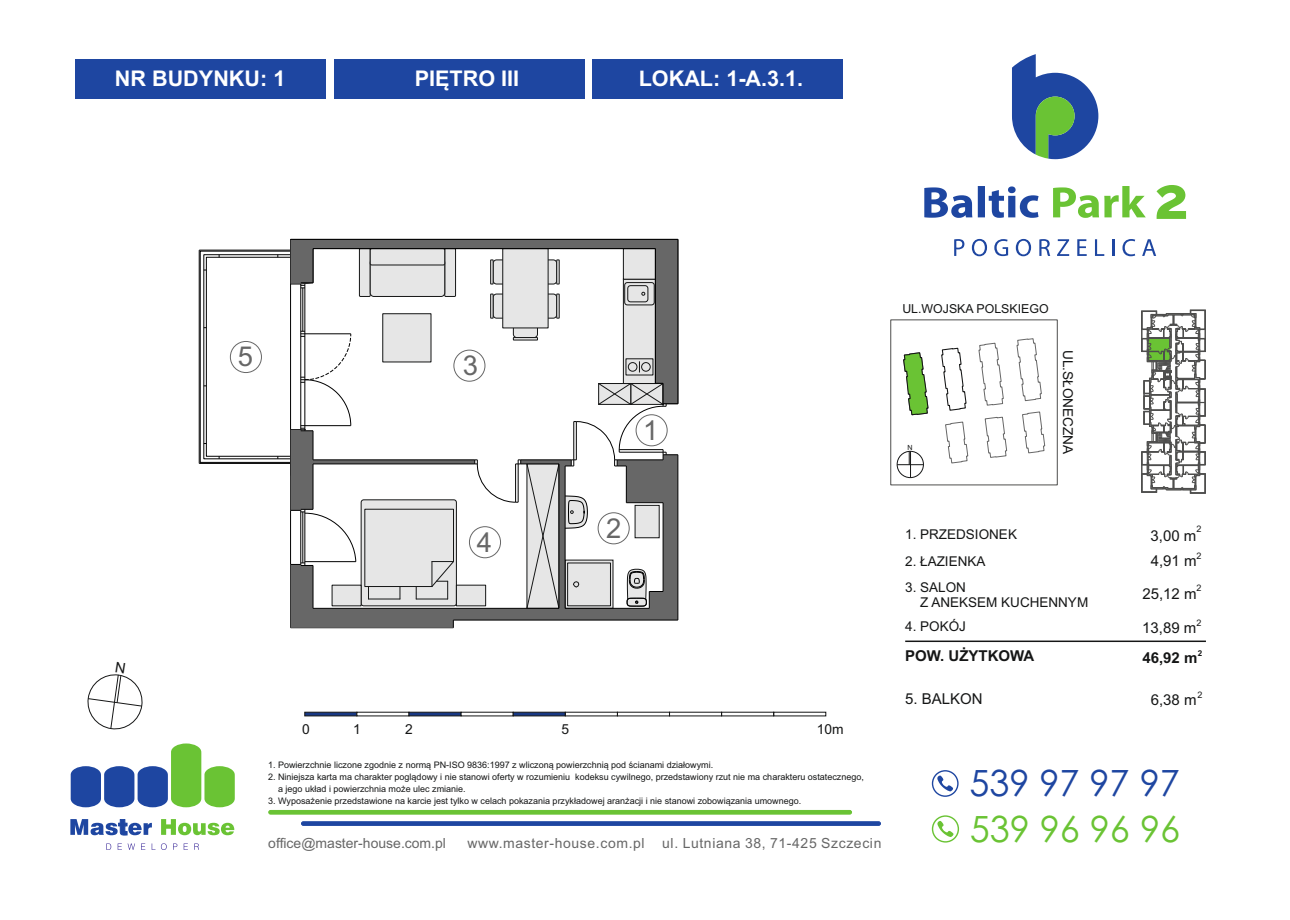
<style>
.page{position:relative;width:1290px;height:920px;background:#fff}
.page>*{position:absolute;margin:0;border:0;box-sizing:border-box;transform-origin:0 0}
.t1{font:36.15px "Century Gothic";color:#1e46a1}
.t2{font:36.15px "Century Gothic";color:#6ac334}
.t3{font:27.45px "Arial";color:#676767}
.t4{font:700 21.6px "Arial";color:#fff}
.t5{font:15px/25.2px "Arial";color:#151616}
.t6{font:700 15px "Arial";color:#151616}
.t7{font:13.95px "Arial";letter-spacing:.045em;color:#676767}
.t8{font:13.95px "Arial";color:#676767}
.t9{font:13.8px "Arial";color:#151616}
.t10{font:13.65px "Arial";color:#151616}
.t11{font:13.5px/15.1px "Arial";color:#151616}
.t12{font:12.3px "Arial";color:#151616}
.t13{font:9px/12px "Arial";color:#151616}
.t14{font:700 8.1px "Arial";color:#151616}
.t15{font:7.05px "Arial";color:#151616}
</style>
<div class="page">
<svg style="left:70px;top:819px;width:82px;height:16px"></svg>
<svg style="left:161px;top:819px;width:73px;height:16px"></svg>
<svg style="left:106px;top:843px;width:5px;height:7px"></svg>
<svg style="left:118px;top:843px;width:4px;height:7px"></svg>
<svg style="left:128px;top:843px;width:7px;height:7px"></svg>
<svg style="left:141px;top:843px;width:4px;height:7px"></svg>
<svg style="left:161px;top:843px;width:6px;height:7px"></svg>
<svg style="left:173px;top:843px;width:4px;height:7px"></svg>
<svg style="left:184px;top:843px;width:4px;height:7px"></svg>
<svg style="left:194px;top:843px;width:5px;height:7px"></svg>
<svg style="left:71px;top:743px;width:164px;height:64px"></svg>
<div style="left:75px;top:59px;width:251px;height:39px;background:#1e46a1"></div>
<svg style="left:1012px;top:54px;width:86px;height:105px"></svg>
<svg style="left:954px;top:239px;width:10px;height:17px"></svg>
<svg style="left:972px;top:239px;width:15px;height:17px"></svg>
<svg style="left:994px;top:239px;width:14px;height:17px"></svg>
<svg style="left:1016px;top:239px;width:15px;height:17px"></svg>
<svg style="left:1039px;top:239px;width:11px;height:17px"></svg>
<svg style="left:1057px;top:239px;width:12px;height:17px"></svg>
<svg style="left:1077px;top:239px;width:10px;height:17px"></svg>
<svg style="left:1095px;top:239px;width:9px;height:17px"></svg>
<svg style="left:1112px;top:239px;width:2px;height:17px"></svg>
<svg style="left:1122px;top:239px;width:13px;height:17px"></svg>
<svg style="left:1142px;top:239px;width:14px;height:17px"></svg>
<svg style="left:924px;top:186px;width:114px;height:32px"></svg>
<svg style="left:1053px;top:186px;width:93px;height:32px"></svg>
<svg style="left:1156px;top:185px;width:30px;height:34px"></svg>
<div style="left:268px;top:810px;width:584px;height:4px;background:#6ac334;border:1px solid #6ac334;border-radius:2px"></div>
<svg style="left:301px;top:821px;width:580px;height:5px;fill:#1e46a1"></svg>
<svg style="left:932px;top:815px;width:27px;height:28px"></svg>
<svg style="left:932px;top:770px;width:26px;height:27px"></svg>
<svg style="left:304px;top:711px;width:262px;height:6px"></svg>
<div style="left:897px;top:451px;width:27px;height:27px;border:1px solid #151616;border-radius:50%"></div>
<svg style="left:897px;top:451px;width:26px;height:27px"></svg>
<svg style="left:941px;top:347px;width:26px;height:64px"></svg>
<svg style="left:978px;top:343px;width:26px;height:63px"></svg>
<svg style="left:1016px;top:338px;width:26px;height:63px"></svg>
<svg style="left:1022px;top:411px;width:23px;height:42px"></svg>
<svg style="left:985px;top:417px;width:22px;height:41px"></svg>
<svg style="left:945px;top:422px;width:23px;height:41px"></svg>
<svg style="left:903px;top:352px;width:26px;height:64px"></svg>
<div style="left:334px;top:59px;width:250px;height:39px;background:#1e46a1"></div>
<div style="left:592px;top:59px;width:251px;height:39px;background:#1e46a1"></div>
<hr style="left:905px;top:640px;width:301px;height:2px;background:#151616">
<div style="left:230px;top:341px;width:32px;height:32px;border:1px solid #676767;border-radius:50%"></div>
<svg style="left:1141px;top:310px;width:65px;height:184px"></svg>
<hr style="left:290px;top:430px;width:1px;height:80px;background:#000">
<hr style="left:290px;top:564px;width:1px;height:64px;background:#000">
<hr style="left:290px;top:239px;width:1px;height:45px;background:#000">
<hr style="left:199px;top:463px;width:92px;height:1px;background:#000">
<hr style="left:290px;top:510px;width:1px;height:54px;background:#000">
<hr style="left:199px;top:250px;width:92px;height:1px;background:#000">
<hr style="left:199px;top:250px;width:1px;height:213px;background:#000">
<div style="left:206px;top:257px;width:85px;height:200px;border:1px solid #000"></div>
<svg style="left:291px;top:609px;width:386px;height:19px;fill:#676767"></svg>
<div style="left:291px;top:240px;width:386px;height:8px;background:#676767"></div>
<hr style="left:291px;top:239px;width:387px;height:1px;background:#000">
<hr style="left:677px;top:455px;width:1px;height:165px;background:#000">
<hr style="left:453px;top:620px;width:225px;height:1px;background:#000">
<hr style="left:677px;top:239px;width:1px;height:165px;background:#000">
<svg style="left:291px;top:248px;width:387px;height:361px"></svg>
<svg style="left:87px;top:674px;width:56px;height:56px"></svg>
<h3 class="t4" style="left:115px;top:71px;width:172px">NR BUDYNKU: 1</h3>
<h3 class="t4" style="left:415px;top:71px;width:106px">PIĘTRO III</h3>
<h3 class="t4" style="left:639px;top:71px;width:166px">LOKAL: 1-A.3.1.</h3>
<h2 class="t3" style="left:238px;top:346px;width:17px">5</h2>
<h2 class="t3" style="left:463px;top:355px;width:17px">3</h2>
<h2 class="t3" style="left:643px;top:420px;width:17px">1</h2>
<h3 class="t12" style="left:902px;top:304px;width:148px">UL.WOJSKA POLSKIEGO</h3>
<p class="t15" style="left:907px;top:445px;width:7px">N</p>
<h3 class="t10" style="left:1073px;top:350px;width:106px;rotate:90deg">UL.SŁONECZNA</h3>
<h2 class="t3" style="left:477px;top:532px;width:17px">4</h2>
<h2 class="t3" style="left:606px;top:518px;width:17px">2</h2>
<h3 class="t9" style="left:302px;top:724px;width:9px">0</h3>
<h3 class="t9" style="left:353px;top:724px;width:9px">1</h3>
<h3 class="t9" style="left:405px;top:724px;width:9px">2</h3>
<h3 class="t9" style="left:562px;top:724px;width:9px">5</h3>
<h3 class="t9" style="left:817px;top:724px;width:28px">10m</h3>
<p class="t13" style="left:268px;top:759px;width:447px">1. Powierzchnie liczone zgodnie z normą PN-ISO 9836:1997 z wliczoną powierzchnią pod ścianami działowymi.</p>
<p class="t13" style="left:278px;top:772px;width:587px;text-indent:-10px">2. Niniejsza karta ma charakter poglądowy i nie stanowi oferty w rozumieniu kodeksu cywilnego, przedstawiony rzut nie ma charakteru ostatecznego, a jego układ i powierzchnia może ulec zmianie.</p>
<p class="t13" style="left:268px;top:796px;width:535px">3. Wyposażenie przedstawione na karcie jest tylko w celach pokazania przykładowej aranżacji i nie stanowi zobowiązania umownego.</p>
<h3 class="t8" style="left:268px;top:838px;width:179px">office@master-house.com.pl</h3>
<h3 class="t7" style="left:467px;top:837px;width:179px">www.master-house.com.pl</h3>
<h3 class="t7" style="left:662px;top:838px;width:221px">ul. Lutniana 38, 71-425 Szczecin</h3>
<h3 class="t11" style="left:905px;top:528px;width:113px">1. PRZEDSIONEK</h3>
<h3 class="t11" style="left:905px;top:554px;width:82px">2. ŁAZIENKA</h3>
<h3 class="t11" style="left:920px;top:581px;width:170px;text-indent:-15px">3. SALON<br>Z ANEKSEM KUCHENNYM</h3>
<h3 class="t11" style="left:905px;top:620px;width:62px">4. POKÓJ</h3>
<h3 class="t6" style="left:905px;top:650px;width:131px">POW. UŻYTKOWA</h3>
<h3 class="t5" style="left:905px;top:687px;width:79px">5. BALKON</h3>
<p class="t13" style="left:1196px;top:523px;width:7px">2</p>
<p class="t13" style="left:1196px;top:550px;width:7px">2</p>
<p class="t13" style="left:1196px;top:583px;width:7px">2</p>
<p class="t13" style="left:1196px;top:617px;width:7px">2</p>
<p class="t14" style="left:1198px;top:650px;width:6px">2</p>
<p class="t13" style="left:1197px;top:690px;width:7px">2</p>
<h3 class="t5" style="left:1150px;top:524px;width:48px">3,00 m<br>4,91 m</h3>
<h3 class="t5" style="left:1142px;top:582px;width:56px">25,12 m</h3>
<h3 class="t5" style="left:1142px;top:616px;width:56px">13,89 m</h3>
<h3 class="t6" style="left:1142px;top:652px;width:57px">46,92 m</h3>
<h3 class="t5" style="left:1151px;top:688px;width:47px">6,38 m</h3>
<h1 class="t1" style="left:969px;top:769px;width:212px">539 97 97 97</h1>
<h1 class="t2" style="left:970px;top:814px;width:212px">539 96 96 96</h1>
</div>
